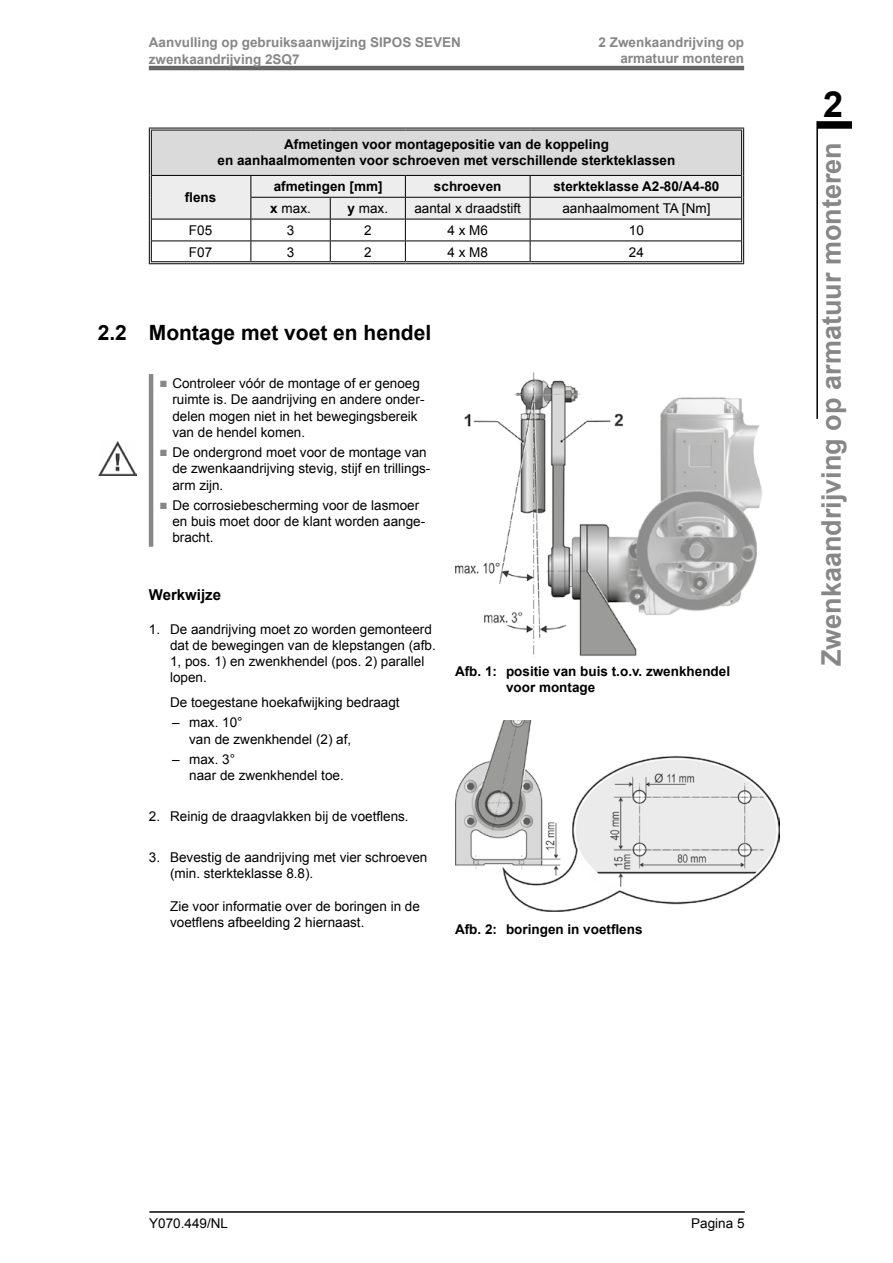
<style>
.page{position:relative;width:893px;height:1263px;background:#fff}
.page>*{position:absolute;margin:0;border:0;box-sizing:border-box;transform-origin:0 0}
.t1{font:700 36px "Arial";color:#000}
.t2{font:700 27px "Arial";color:#878787}
.t3{font:700 21px "Arial";color:#000}
.t4{font:700 15px "Arial";color:#000}
.t5{font:13.5px/16.2px "Arial";color:#000}
.t6{font:700 13.5px/16.2px "Arial";color:#000;text-align:center}
.t7{font:700 13.5px/16.5px "Arial";color:#878787}
.s1{font-weight:700}
.s2{color:#878787}
</style>
<div class="page">
<hr style="left:149px;top:1211px;width:596px;height:2px;background:#000">
<hr style="left:149px;top:66px;width:595px;height:4px;background:#666">
<div style="left:817px;top:121px;width:35px;height:8px;background:#000"></div>
<hr style="left:816px;top:121px;width:2px;height:298px;background:#000">
<div style="left:150px;top:129px;width:593px;height:46px;background:#dadada"></div>
<hr style="left:741px;top:131px;width:3px;height:44px;background:#fff">
<hr style="left:149px;top:128px;width:102px;height:3px;background:#fff">
<hr style="left:149px;top:131px;width:3px;height:44px;background:#fff">
<hr style="left:251px;top:128px;width:79px;height:3px;background:#fff">
<hr style="left:330px;top:128px;width:75px;height:3px;background:#fff">
<hr style="left:405px;top:128px;width:125px;height:3px;background:#fff">
<hr style="left:530px;top:128px;width:214px;height:3px;background:#fff">
<hr style="left:741px;top:131px;width:1px;height:44px;background:#000">
<hr style="left:743px;top:129px;width:1px;height:46px;background:#000">
<hr style="left:149px;top:128px;width:102px;height:1px;background:#000">
<hr style="left:151px;top:130px;width:100px;height:1px;background:#000">
<hr style="left:149px;top:129px;width:1px;height:46px;background:#000">
<hr style="left:151px;top:131px;width:1px;height:44px;background:#000">
<hr style="left:251px;top:128px;width:79px;height:1px;background:#000">
<hr style="left:251px;top:130px;width:79px;height:1px;background:#000">
<hr style="left:330px;top:128px;width:75px;height:1px;background:#000">
<hr style="left:330px;top:130px;width:75px;height:1px;background:#000">
<hr style="left:405px;top:128px;width:125px;height:1px;background:#000">
<hr style="left:405px;top:130px;width:125px;height:1px;background:#000">
<hr style="left:530px;top:128px;width:214px;height:1px;background:#000">
<hr style="left:530px;top:130px;width:212px;height:1px;background:#000">
<svg style="left:149px;top:175px;width:595px;height:88px"></svg>
<hr style="left:151px;top:261px;width:100px;height:1px;background:#000">
<hr style="left:149px;top:263px;width:102px;height:1px;background:#000">
<hr style="left:251px;top:261px;width:79px;height:1px;background:#000">
<hr style="left:251px;top:263px;width:79px;height:1px;background:#000">
<hr style="left:330px;top:261px;width:75px;height:1px;background:#000">
<hr style="left:330px;top:263px;width:75px;height:1px;background:#000">
<hr style="left:405px;top:261px;width:125px;height:1px;background:#000">
<hr style="left:405px;top:263px;width:125px;height:1px;background:#000">
<hr style="left:530px;top:261px;width:212px;height:1px;background:#000">
<hr style="left:530px;top:263px;width:214px;height:1px;background:#000">
<hr style="left:149px;top:374px;width:4px;height:173px;background:#878787">
<img style="left:98px;top:442px;width:39px;height:33px">
<img style="left:455px;top:372px;width:307px;height:284px">
<img style="left:455px;top:720px;width:324px;height:192px">
<p class="t7" style="left:149px;top:35px;width:314px">Aanvulling op gebruiksaanwijzing SIPOS SEVEN zwenkaandrijving 2SQ7</p>
<p class="t7" style="left:599px;top:35px;width:147px;text-align:right">2 Zwenkaandrijving op armatuur monteren</p>
<p class="t6" style="left:218px;top:137px;width:459px">Afmetingen voor montagepositie van de koppeling<br>en aanhaalmomenten voor schroeven met verschillende sterkteklassen</p>
<p class="t6" style="left:185px;top:190px;width:33px">flens</p>
<p class="t6" style="left:274px;top:179px;width:110px">afmetingen [mm]</p>
<p class="t6" style="left:434px;top:179px;width:69px">schroeven</p>
<p class="t6" style="left:553px;top:179px;width:168px">sterkteklasse A2-80/A4-80</p>
<p class="t5" style="left:270px;top:200px;width:42px"><span class="s1">x</span> max.</p>
<p class="t5" style="left:348px;top:200px;width:42px"><span class="s1">y</span> max.</p>
<p class="t5" style="left:414px;top:200px;width:108px">aantal x draadstift</p>
<p class="t5" style="left:562px;top:200px;width:150px">aanhaalmoment TA [Nm]</p>
<p class="t5" style="left:189px;top:222px;width:25px">F05</p>
<p class="t5" style="left:287px;top:222px;width:9px">3</p>
<p class="t5" style="left:364px;top:222px;width:9px">2</p>
<p class="t5" style="left:447px;top:222px;width:42px">4 x M6</p>
<p class="t5" style="left:629px;top:222px;width:17px">10</p>
<p class="t5" style="left:189px;top:244px;width:25px">F07</p>
<p class="t5" style="left:287px;top:244px;width:9px">3</p>
<p class="t5" style="left:364px;top:244px;width:9px">2</p>
<p class="t5" style="left:447px;top:244px;width:42px">4 x M8</p>
<p class="t5" style="left:629px;top:244px;width:17px">24</p>
<h3 class="t3" style="left:98px;top:318px;width:335px">2.2 Montage met voet en hendel</h3>
<p class="t5" style="left:172px;top:375px;width:254px;text-indent:-13px"><span class="s2">■</span> Controleer vóór de montage of er genoeg ruimte is. De aandrijving en andere onder&shy;delen mogen niet in het bewegingsbereik van de hendel komen.</p>
<p class="t5" style="left:172px;top:444px;width:260px;text-indent:-13px"><span class="s2">■</span> De ondergrond moet voor de montage van de zwenkaandrijving stevig, stijf en trillings&shy;arm zijn.</p>
<p class="t5" style="left:172px;top:497px;width:254px;text-indent:-13px"><span class="s2">■</span> De corrosiebescherming voor de lasmoer en buis moet door de klant worden aange&shy;bracht.</p>
<p class="t4" style="left:149px;top:585px;width:74px">Werkwijze</p>
<p class="t5" style="left:170px;top:621px;width:267px;text-indent:-21px">1. De aandrijving moet zo worden gemonteerd dat de bewegingen van de klepstangen (afb.<br>1, pos. 1) en zwenkhendel (pos. 2) parallel lopen.</p>
<p class="t5" style="left:170px;top:694px;width:231px">De toegestane hoekafwijking bedraagt</p>
<p class="t5" style="left:189px;top:715px;width:164px;text-indent:-17px">– max. 10°<br>van de zwenkhendel (2) af,</p>
<p class="t5" style="left:189px;top:751px;width:156px;text-indent:-17px">– max. 3°<br>naar de zwenkhendel toe.</p>
<p class="t5" style="left:149px;top:808px;width:261px">2. Reinig de draagvlakken bij de voetflens.</p>
<p class="t5" style="left:170px;top:849px;width:259px;text-indent:-21px">3. Bevestig de aandrijving met vier schroeven (min. sterkteklasse 8.8).</p>
<p class="t5" style="left:170px;top:898px;width:251px">Zie voor informatie over de boringen in de voetflens afbeelding 2 hiernaast.</p>
<p class="t6" style="left:506px;top:664px;width:226px;text-align:left;text-indent:-51px">Afb. 1: positie van buis t.o.v. zwenkhendel voor montage</p>
<p class="t6" style="left:455px;top:921px;width:189px">Afb. 2: boringen in voetflens</p>
<h1 class="t1" style="left:823px;top:80px;width:22px">2</h1>
<h2 class="t2" style="left:813px;top:666px;width:525px;rotate:-90deg">Zwenkaandrijving op armatuur monteren</h2>
<p class="t5" style="left:149px;top:1215px;width:80px">Y070.449/NL</p>
<p class="t5" style="left:691px;top:1215px;width:55px">Pagina 5</p>
</div>
